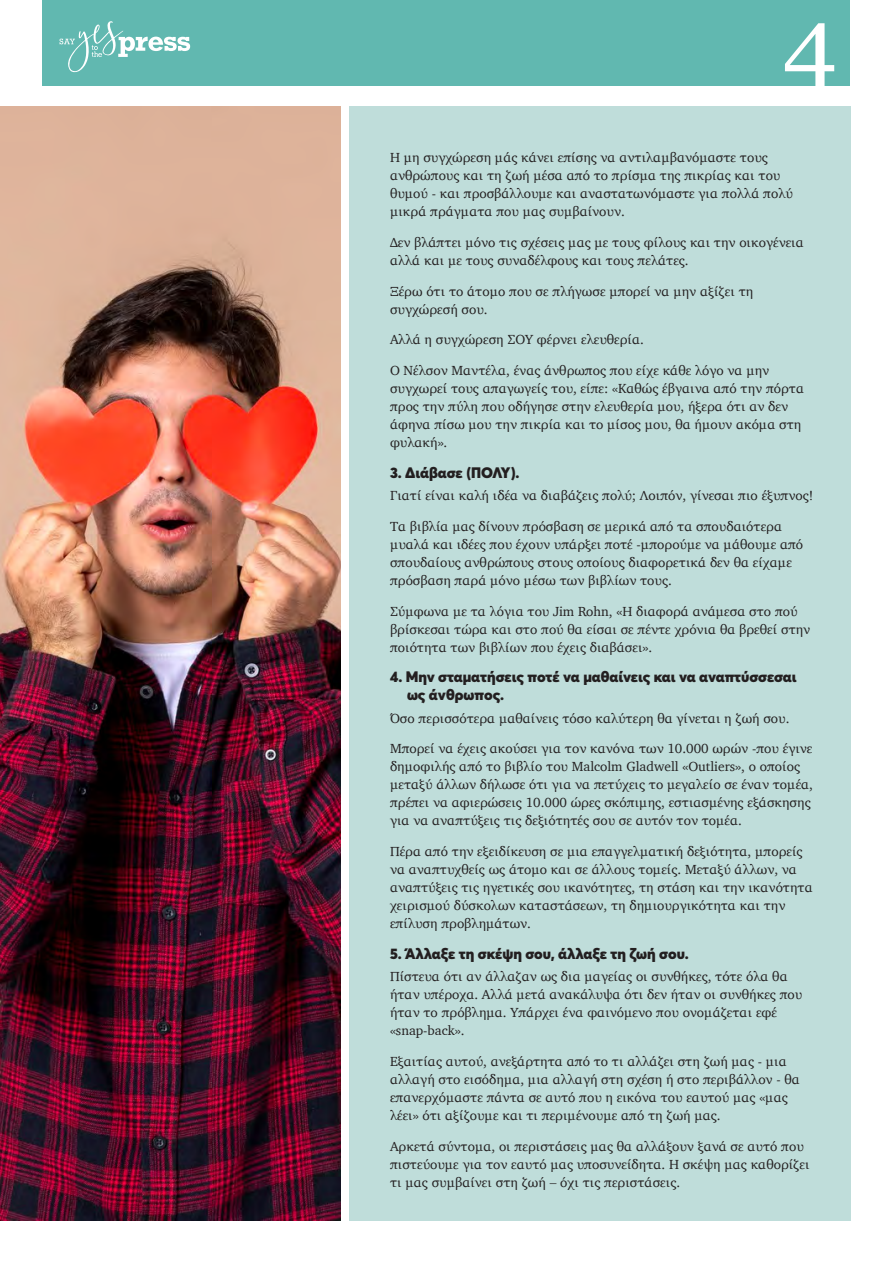
<style>
.page{position:relative;width:893px;height:1263px;background:#fff}
.page>*{position:absolute;margin:0;border:0;box-sizing:border-box;transform-origin:0 0}
.t1{font:97.5px "Georgia";color:#fff}
.t2{font:900 15px/18px "Averta";color:#231f20}
.t3{font:13.5px/18px "Charter";color:#231f20}
</style>
<div class="page">
<div style="left:43px;top:0;width:807px;height:85px;background:#61b8b0"></div>
<svg style="left:60px;top:21px;width:130px;height:51px"></svg>
<img style="left:0;top:106px;width:340px;height:1114px">
<div style="left:349px;top:106px;width:501px;height:1114px;background:#bfddda"></div>
<h1 class="t1" style="left:783px;top:-29px;width:57px">4</h1>
<p class="t3" style="left:390px;top:148px;width:404px">Η μη συγχώρεση μάς κάνει επίσης να αντιλαμβανόμαστε τους ανθρώπους και τη ζωή μέσα από το πρίσμα της πικρίας και του θυμού - και προσβάλλουμε και αναστατωνόμαστε για πολλά πολύ μικρά πράγματα που μας συμβαίνουν.</p>
<p class="t3" style="left:390px;top:233px;width:415px">Δεν βλάπτει μόνο τις σχέσεις μας με τους φίλους και την οικογένεια αλλά και με τους συναδέλφους και τους πελάτες.</p>
<p class="t3" style="left:390px;top:282px;width:365px">Ξέρω ότι το άτομο που σε πλήγωσε μπορεί να μην αξίζει τη συγχώρεσή σου.</p>
<p class="t3" style="left:390px;top:330px;width:255px">Αλλά η συγχώρεση ΣΟΥ φέρνει ελευθερία.</p>
<p class="t3" style="left:390px;top:361px;width:416px">Ο Νέλσον Μαντέλα, ένας άνθρωπος που είχε κάθε λόγο να μην συγχωρεί τους απαγωγείς του, είπε: «Καθώς έβγαινα από την πόρτα προς την πύλη που οδήγησε στην ελευθερία μου, ήξερα ότι αν δεν άφηνα πίσω μου την πικρία και το μίσος μου, θα ήμουν ακόμα στη φυλακή».</p>
<p class="t2" style="left:390px;top:463px;width:131px">3. Διάβασε (ΠΟΛΥ).</p>
<p class="t3" style="left:390px;top:486px;width:425px">Γιατί είναι καλή ιδέα να διαβάζεις πολύ; Λοιπόν, γίνεσαι πιο έξυπνος!</p>
<p class="t3" style="left:390px;top:517px;width:415px">Τα βιβλία μας δίνουν πρόσβαση σε μερικά από τα σπουδαιότερα μυαλά και ιδέες που έχουν υπάρξει ποτέ -μπορούμε να μάθουμε από σπουδαίους ανθρώπους στους οποίους διαφορετικά δεν θα είχαμε πρόσβαση παρά μόνο μέσω των βιβλίων τους.</p>
<p class="t3" style="left:390px;top:602px;width:422px">Σύμφωνα με τα λόγια του Jim Rohn, «Η διαφορά ανάμεσα στο πού βρίσκεσαι τώρα και στο πού θα είσαι σε πέντε χρόνια θα βρεθεί στην ποιότητα των βιβλίων που έχεις διαβάσει».</p>
<p class="t2" style="left:407px;top:668px;width:391px;text-indent:-17px">4. Μην σταματήσεις ποτέ να μαθαίνεις και να αναπτύσσεσαι ως άνθρωπος.</p>
<p class="t3" style="left:390px;top:709px;width:401px">Όσο περισσότερα μαθαίνεις τόσο καλύτερη θα γίνεται η ζωή σου.</p>
<p class="t3" style="left:390px;top:740px;width:425px">Μπορεί να έχεις ακούσει για τον κανόνα των 10.000 ωρών -που έγινε δημοφιλής από το βιβλίο του Malcolm Gladwell «Outliers», ο οποίος μεταξύ άλλων δήλωσε ότι για να πετύχεις το μεγαλείο σε έναν τομέα, πρέπει να αφιερώσεις 10.000 ώρες σκόπιμης, εστιασμένης εξάσκησης για να αναπτύξεις τις δεξιότητές σου σε αυτόν τον τομέα.</p>
<p class="t3" style="left:390px;top:842px;width:424px">Πέρα από την εξειδίκευση σε μια επαγγελματική δεξιότητα, μπορείς να αναπτυχθείς ως άτομο και σε άλλους τομείς. Μεταξύ άλλων, να αναπτύξεις τις ηγετικές σου ικανότητες, τη στάση και την ικανότητα χειρισμού δύσκολων καταστάσεων, τη δημιουργικότητα και την επίλυση προβλημάτων.</p>
<p class="t2" style="left:390px;top:944px;width:300px">5. Άλλαξε τη σκέψη σου, άλλαξε τη ζωή σου.</p>
<p class="t3" style="left:390px;top:967px;width:414px">Πίστευα ότι αν άλλαζαν ως δια μαγείας οι συνθήκες, τότε όλα θα ήταν υπέροχα. Αλλά μετά ανακάλυψα ότι δεν ήταν οι συνθήκες που ήταν το πρόβλημα. Υπάρχει ένα φαινόμενο που ονομάζεται εφέ «snap-back».</p>
<p class="t3" style="left:390px;top:1052px;width:411px">Εξαιτίας αυτού, ανεξάρτητα από το τι αλλάζει στη ζωή μας - μια αλλαγή στο εισόδημα, μια αλλαγή στη σχέση ή στο περιβάλλον - θα επανερχόμαστε πάντα σε αυτό που η εικόνα του εαυτού μας «μας λέει» ότι αξίζουμε και τι περιμένουμε από τη ζωή μας.</p>
<p class="t3" style="left:390px;top:1137px;width:421px">Αρκετά σύντομα, οι περιστάσεις μας θα αλλάξουν ξανά σε αυτό που πιστεύουμε για τον εαυτό μας υποσυνείδητα. Η σκέψη μας καθορίζει τι μας συμβαίνει στη ζωή – όχι τις περιστάσεις.</p>
</div>
